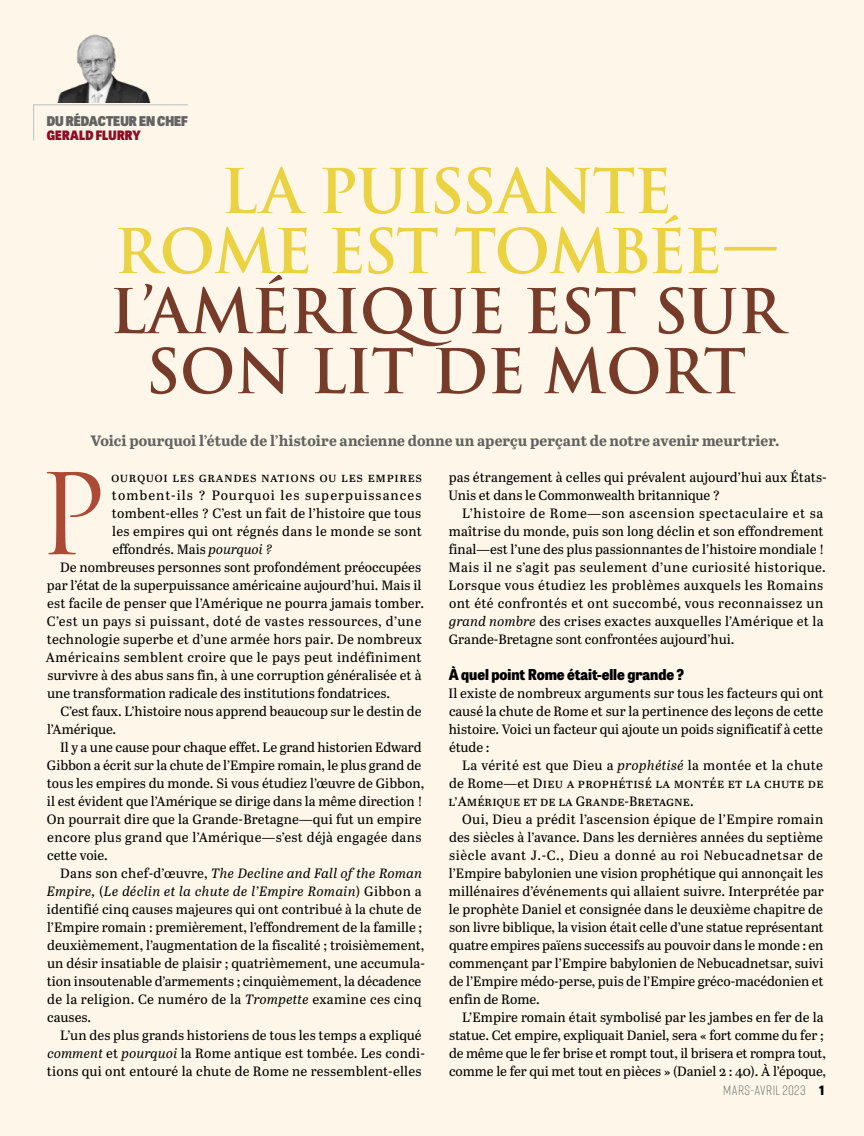
<style>
.page{position:relative;width:864px;height:1136px;background:#fff}
.page>*{position:absolute;margin:0;border:0;box-sizing:border-box;transform-origin:0 0}
.t1{font:109.05px "Trajan Pro 3";color:#ad4a35}
.t2{font:600 60px/60px "Trajan Pro 3";letter-spacing:-.01em;color:#773b2a;text-align:center}
.t3{font:600 60px/60px "Trajan Pro 3";letter-spacing:-.02em;color:#ebd241;text-align:center}
.t4{font:700 15px "Abril Text";letter-spacing:-.005em;color:#636363}
.t5{font:800 15px "Tablet Gothic Narrow";color:#000}
.t6{font:13.5px/18px "Abril Text";letter-spacing:.01em;color:#000}
.t7{font:italic 13.5px "Abril Text";letter-spacing:.025em;color:#000}
.t8{font:13.5px "Abril Text";letter-spacing:.045em;color:#000}
.t9{font:800 13.5px "Tablet Gothic Narrow";color:#636363}
.t10{font:300 13.5px "Rift Soft";letter-spacing:.03em;color:#636363}
.t11{font:800 12.9px "Tablet Gothic Narrow";letter-spacing:.015em;color:#8e0d24}
.s1{font-style:italic}
.s2{font-style:normal}
.s3{font-family:"Tablet Gothic Narrow";font-weight:800;font-size:12.9px;color:#000}
</style>
<div class="page">
<div style="left:0;top:0;width:863px;height:1135px;background:#fdf6e9"></div>
<img style="left:57px;top:34px;width:94px;height:69px">
<svg style="left:33px;top:104px;width:155px;height:37px"></svg>
<p class="t9" style="left:47px;top:111px;width:143px">DU RÉDACTEUR EN CHEF</p>
<p class="t11" style="left:47px;top:126px;width:95px">GERALD FLURRY</p>
<h2 class="t3" style="left:114px;top:163px;width:665px">LA PUISSANTE<br>ROME EST TOMBÉE—</h2>
<h2 class="t2" style="left:110px;top:283px;width:674px">L’AMÉRIQUE EST SUR<br>SON LIT DE MORT</h2>
<p class="t4" style="left:91px;top:429px;width:690px">Voici pourquoi l’étude de l’histoire ancienne donne un aperçu perçant de notre avenir meurtrier.</p>
<h1 class="t1" style="left:37px;top:440px;width:72px">P</h1>
<p class="t8" style="left:111px;top:467px;width:312px">ourquoi les grandes nations ou les empires</p>
<p class="t6" style="left:112px;top:485px;width:311px">tombent-ils ? Pourquoi les superpuissances</p>
<p class="t6" style="left:112px;top:503px;width:311px">tombent-elles ? C’est un fait de l’histoire que tous</p>
<p class="t6" style="left:112px;top:521px;width:311px">les empires qui ont régnés dans le monde se sont</p>
<p class="t6" style="left:112px;top:539px;width:161px">effondrés. Mais <span class="s1">pourquoi ?</span></p>
<p class="t6" style="left:60px;top:557px;width:362px">De nombreuses personnes sont profondément préoccupées</p>
<p class="t6" style="left:47px;top:575px;width:376px">par l’état de la superpuissance américaine aujourd’hui. Mais il</p>
<p class="t6" style="left:47px;top:593px;width:378px">est facile de penser que l’Amérique ne pourra jamais tomber.</p>
<p class="t6" style="left:47px;top:611px;width:376px">C’est un pays si puissant, doté de vastes ressources, d’une</p>
<p class="t6" style="left:47px;top:629px;width:376px">technologie superbe et d’une armée hors pair. De nombreux</p>
<p class="t6" style="left:46px;top:647px;width:377px">Américains semblent croire que le pays peut indéfiniment</p>
<p class="t6" style="left:47px;top:665px;width:375px">survivre à des abus sans fin, à une corruption généralisée et à</p>
<p class="t6" style="left:47px;top:683px;width:344px">une transformation radicale des institutions fondatrices.</p>
<p class="t6" style="left:60px;top:701px;width:362px">C’est faux. L’histoire nous apprend beaucoup sur le destin de</p>
<p class="t6" style="left:47px;top:719px;width:71px">l’Amérique.</p>
<p class="t6" style="left:60px;top:737px;width:362px">Il y a une cause pour chaque effet. Le grand historien Edward</p>
<p class="t6" style="left:47px;top:755px;width:375px">Gibbon a écrit sur la chute de l’Empire romain, le plus grand de</p>
<p class="t6" style="left:47px;top:773px;width:379px">tous les empires du monde. Si vous étudiez l’œuvre de Gibbon,</p>
<p class="t6" style="left:47px;top:791px;width:377px">il est évident que l’Amérique se dirige dans la même direction !</p>
<p class="t6" style="left:47px;top:809px;width:376px">On pourrait dire que la Grande-Bretagne—qui fut un empire</p>
<p class="t6" style="left:47px;top:827px;width:375px">encore plus grand que l’Amérique—s’est déjà engagée dans</p>
<p class="t6" style="left:47px;top:845px;width:62px">cette voie.</p>
<p class="t7" style="left:60px;top:863px;width:363px"><span class="s2">Dans son chef-d’œuvre,</span> The Decline and Fall of the Roman</p>
<p class="t7" style="left:47px;top:881px;width:376px">Empire, <span class="s2">(</span>Le déclin et la chute de l’Empire Romain<span class="s2">) Gibbon a</span></p>
<p class="t6" style="left:47px;top:899px;width:376px">identifié cinq causes majeures qui ont contribué à la chute de</p>
<p class="t6" style="left:47px;top:917px;width:376px">l’Empire romain : premièrement, l’effondrement de la famille ;</p>
<p class="t6" style="left:47px;top:935px;width:378px">deuxièmement, l’augmentation de la fiscalité ; troisièmement,</p>
<p class="t6" style="left:47px;top:953px;width:379px">un désir insatiable de plaisir ; quatrièmement, une accumula-</p>
<p class="t6" style="left:47px;top:971px;width:376px">tion insoutenable d’armements ; cinquièmement, la décadence</p>
<p class="t6" style="left:47px;top:989px;width:376px">de la religion. Ce numéro de la <span class="s1">Trompette</span> examine ces cinq</p>
<p class="t6" style="left:47px;top:1007px;width:45px">causes.</p>
<p class="t6" style="left:60px;top:1025px;width:362px">L’un des plus grands historiens de tous les temps a expliqué</p>
<p class="t6" style="left:47px;top:1043px;width:379px"><span class="s1">comment</span> et <span class="s1">pourquoi</span> la Rome antique est tombée. Les condi-</p>
<p class="t6" style="left:47px;top:1061px;width:376px">tions qui ont entouré la chute de Rome ne ressemblent-elles</p>
<p class="t6" style="left:448px;top:467px;width:379px">pas étrangement à celles qui prévalent aujourd’hui aux États-<br>Unis et dans le Commonwealth britannique ?</p>
<p class="t6" style="left:448px;top:503px;width:379px;text-indent:14px">L’histoire de Rome—son ascension spectaculaire et sa maîtrise du monde, puis son long déclin et son effondrement final—est l’une des plus passionnantes de l’histoire mondiale !<br>Mais il ne s’agit pas seulement d’une curiosité historique.<br>Lorsque vous étudiez les problèmes auxquels les Romains ont été confrontés et ont succombé, vous reconnaissez un <span class="s1">grand nombre</span> des crises exactes auxquelles l’Amérique et la Grande-Bretagne sont confrontées aujourd’hui.</p>
<p class="t5" style="left:448px;top:663px;width:237px">À quel point Rome était-elle grande ?</p>
<p class="t6" style="left:448px;top:683px;width:376px;text-align:justify">Il existe de nombreux arguments sur tous les facteurs qui ont causé la chute de Rome et sur la pertinence des leçons de cette histoire. Voici un facteur qui ajoute un poids significatif à cette étude :</p>
<p class="t6" style="left:448px;top:755px;width:376px;text-align:justify;text-indent:14px">La vérité est que Dieu a <span class="s1">prophétisé</span> la montée et la chute de Rome—et Dieu a prophétisé la montée et la chute de l’Amérique et de la Grande-Bretagne.</p>
<p class="t6" style="left:448px;top:809px;width:376px;text-align:justify;text-indent:13px">Oui, Dieu a prédit l’ascension épique de l’Empire romain des siècles à l’avance. Dans les dernières années du septième siècle avant J.-C., Dieu a donné au roi Nebucadnetsar de l’Empire babylonien une vision prophétique qui annonçait les millénaires d’événements qui allaient suivre. Interprétée par le prophète Daniel et consignée dans le deuxième chapitre de son livre biblique, la vision était celle d’une statue représentant quatre empires païens successifs au pouvoir dans le monde : en commençant par l’Empire babylonien de Nebucadnetsar, suivi de l’Empire médo-perse, puis de l’Empire gréco-macédonien et enfin de Rome.</p>
<p class="t6" style="left:449px;top:1007px;width:378px;text-indent:13px">L’Empire romain était symbolisé par les jambes en fer de la statue. Cet empire, expliquait Daniel, sera « fort comme du fer ; de même que le fer brise et rompt tout, il brisera et rompra tout, comme le fer qui met tout en pièces » (Daniel 2 : 40). À l’époque,</p>
<p class="t10" style="left:722px;top:1080px;width:103px">MARS-AVRIL 2023 <span class="s3">1</span></p>
</div>
